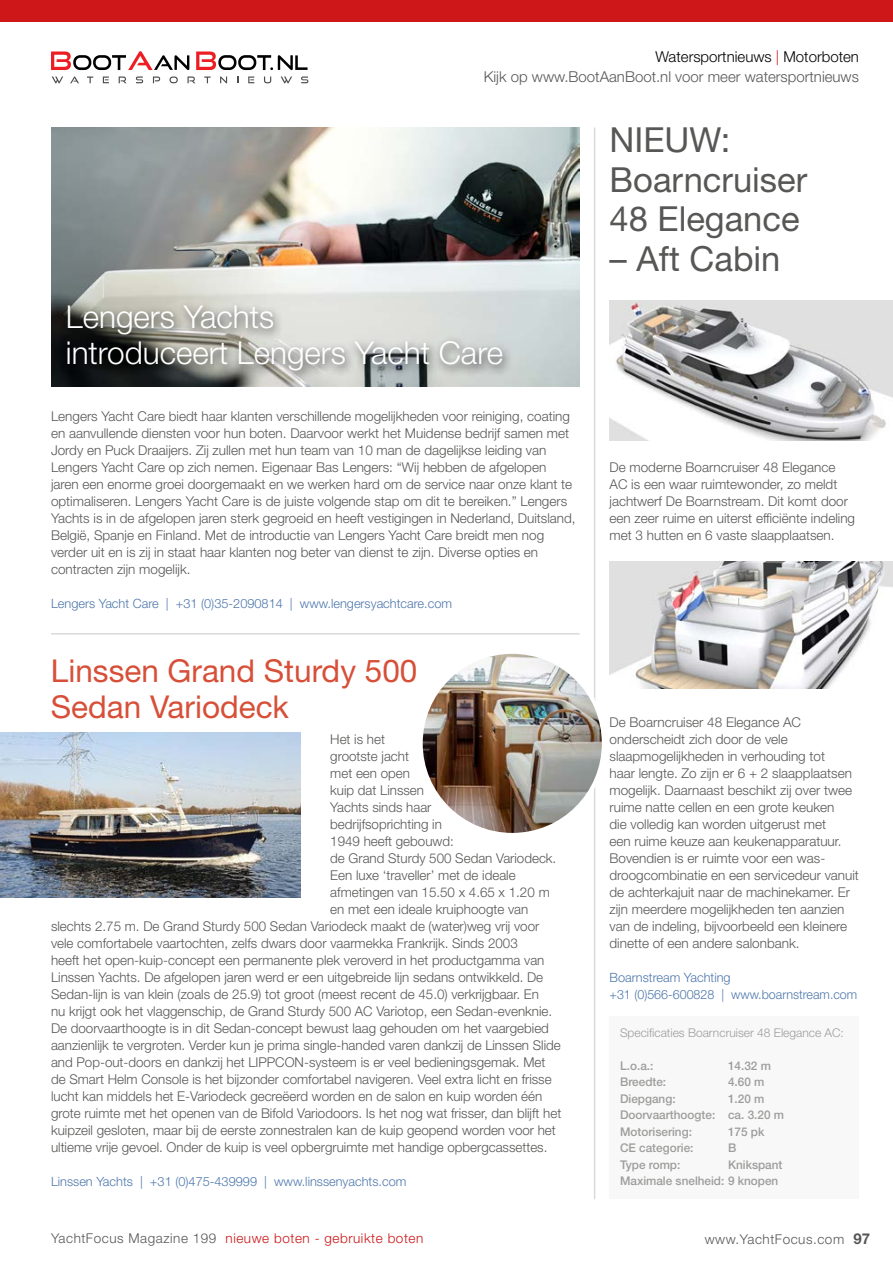
<style>
.page{position:relative;width:893px;height:1263px;background:#fff}
.page>*{position:absolute;margin:0;border:0;box-sizing:border-box;transform-origin:0 0}
.t1{font:34.5px/39.5px "Helvetica Neue LT Std";color:#575756}
.t2{font:300 31.5px/36px "Helvetica Neue LT Std";color:#fff}
.t3{font:31.5px/36px "Helvetica Neue LT Std";color:#d74f38}
.t4{font:300 15px/20px "Helvetica Neue LT Std";color:#575756;text-align:right}
.t5{font:300 13.5px/17px "Helvetica Neue LT Std";color:#575756}
.t6{font:300 13.5px "Helvetica Neue LT Std";letter-spacing:.04em;color:#cd1719}
.t7{font:300 13.5px "Helvetica Neue LT Std";letter-spacing:.04em;color:#575756}
.t8{font:300 12.75px/17px "Helvetica Neue LT Std";color:#4d77ac}
.t9{font:500 12px/16.5px "Helvetica Neue LT Std";color:#9d9d9c}
.t10{font:300 12px "Helvetica Neue LT Std";color:#9d9d9c}
.s1{color:#000}
.s2{color:#cd1719}
.s3{color:#575756}
.s4{font-weight:700;font-size:15px}
</style>
<div class="page">
<svg style="left:51px;top:51px;width:138px;height:19px"></svg>
<svg style="left:196px;top:51px;width:112px;height:19px"></svg>
<svg style="left:52px;top:77px;width:11px;height:6px"></svg>
<svg style="left:70px;top:76px;width:9px;height:7px"></svg>
<svg style="left:87px;top:77px;width:6px;height:6px"></svg>
<svg style="left:103px;top:77px;width:6px;height:6px"></svg>
<svg style="left:119px;top:77px;width:7px;height:6px"></svg>
<svg style="left:136px;top:77px;width:7px;height:6px"></svg>
<svg style="left:153px;top:77px;width:7px;height:6px"></svg>
<svg style="left:170px;top:77px;width:8px;height:6px"></svg>
<svg style="left:187px;top:77px;width:8px;height:6px"></svg>
<svg style="left:204px;top:77px;width:7px;height:6px"></svg>
<svg style="left:220px;top:76px;width:7px;height:7px"></svg>
<svg style="left:248px;top:77px;width:6px;height:6px"></svg>
<svg style="left:264px;top:77px;width:7px;height:6px"></svg>
<svg style="left:281px;top:77px;width:11px;height:6px"></svg>
<svg style="left:301px;top:77px;width:7px;height:6px"></svg>
<div style="left:0;top:0;width:893px;height:21px;background:#cd1719"></div>
<hr style="left:51px;top:633px;width:529px;height:2px;background:#dadada">
<hr style="left:594px;top:128px;width:1px;height:1071px;background:#dadada">
<img style="left:0;top:733px;width:300px;height:164px">
<img style="left:609px;top:301px;width:284px;height:140px">
<div style="left:609px;top:1016px;width:250px;height:183px;background:#f8f8f8"></div>
<img style="left:421px;top:652px;width:183px;height:183px;border-radius:92px">
<div style="left:418px;top:650px;width:188px;height:187px;border:4px solid #fff;border-radius:50%"></div>
<img style="left:51px;top:128px;width:529px;height:259px">
<div style="left:60px;top:300px;width:453px;height:83px;background:#000;opacity:.75"></div>
<img style="left:609px;top:562px;width:284px;height:126px">
<p class="t4" style="left:484px;top:46px;width:377px"><span class="s1">Watersportnieuws</span> <span class="s2">|</span> <span class="s1">Motorboten<br></span>Kijk op www.BootAanBoot.nl voor meer watersportnieuws</p>
<h2 class="t2" style="left:66px;top:298px;width:439px">Lengers Yachts<br>introduceert Lengers Yacht Care</h2>
<p class="t5" style="left:51px;top:407px;width:526px">Lengers Yacht Care biedt haar klanten verschillende mogelijkheden voor reiniging, coating en aanvullende diensten voor hun boten. Daarvoor werkt het Muidense bedrijf samen met Jordy en Puck Draaijers. Zij zullen met hun team van 10 man de dagelijkse leiding van Lengers Yacht Care op zich nemen. Eigenaar Bas Lengers: “Wij hebben de afgelopen jaren een enorme groei doorgemaakt en we werken hard om de service naar onze klant te optimaliseren. Lengers Yacht Care is de juiste volgende stap om dit te bereiken.” Lengers Yachts is in de afgelopen jaren sterk gegroeid en heeft vestigingen in Nederland, Duitsland, België, Spanje en Finland. Met de introductie van Lengers Yacht Care breidt men nog verder uit en is zij in staat haar klanten nog beter van dienst te zijn. Diverse opties en contracten zijn mogelijk.</p>
<p class="t8" style="left:51px;top:595px;width:403px">Lengers Yacht Care | +31 (0)35-2090814 | www.lengersyachtcare.com</p>
<h2 class="t3" style="left:51px;top:652px;width:368px">Linssen Grand Sturdy 500<br>Sedan Variodeck</h2>
<p class="t5" style="left:330px;top:731px;width:56px">Het is het</p>
<p class="t5" style="left:330px;top:748px;width:80px">grootste jacht</p>
<p class="t5" style="left:330px;top:765px;width:81px">met een open</p>
<p class="t5" style="left:330px;top:782px;width:95px">kuip dat Linssen</p>
<p class="t5" style="left:330px;top:799px;width:103px">Yachts sinds haar</p>
<p class="t5" style="left:330px;top:816px;width:113px">bedrijfsoprichting in</p>
<p class="t5" style="left:330px;top:833px;width:125px">1949 heeft gebouwd:</p>
<p class="t5" style="left:330px;top:850px;width:228px">de Grand Sturdy 500 Sedan Variodeck.</p>
<p class="t5" style="left:330px;top:867px;width:187px">Een luxe ‘traveller’ met de ideale</p>
<p class="t5" style="left:330px;top:884px;width:221px">afmetingen van 15.50 x 4.65 x 1.20 m</p>
<p class="t5" style="left:330px;top:901px;width:200px">en met een ideale kruiphoogte van</p>
<p class="t5" style="left:51px;top:918px;width:490px">slechts 2.75 m. De Grand Sturdy 500 Sedan Variodeck maakt de (water)weg vrij voor</p>
<p class="t5" style="left:51px;top:935px;width:468px">vele comfortabele vaartochten, zelfs dwars door vaarmekka Frankrijk. Sinds 2003</p>
<p class="t5" style="left:51px;top:952px;width:495px">heeft het open-kuip-concept een permanente plek veroverd in het productgamma van</p>
<p class="t5" style="left:51px;top:969px;width:494px">Linssen Yachts. De afgelopen jaren werd er een uitgebreide lijn sedans ontwikkeld. De</p>
<p class="t5" style="left:51px;top:986px;width:490px">Sedan-lijn is van klein (zoals de 25.9) tot groot (meest recent de 45.0) verkrijgbaar. En</p>
<p class="t5" style="left:51px;top:1003px;width:503px">nu krijgt ook het vlaggenschip, de Grand Sturdy 500 AC Variotop, een Sedan-evenknie.</p>
<p class="t5" style="left:51px;top:1020px;width:499px">De doorvaarthoogte is in dit Sedan-concept bewust laag gehouden om het vaargebied</p>
<p class="t5" style="left:51px;top:1037px;width:511px">aanzienlijk te vergroten. Verder kun je prima single-handed varen dankzij de Linssen Slide</p>
<p class="t5" style="left:51px;top:1054px;width:496px">and Pop-out-doors en dankzij het LIPPCON-systeem is er veel bedieningsgemak. Met</p>
<p class="t5" style="left:51px;top:1071px;width:502px">de Smart Helm Console is het bijzonder comfortabel navigeren. Veel extra licht en frisse</p>
<p class="t5" style="left:51px;top:1088px;width:493px">lucht kan middels het E-Variodeck gecreëerd worden en de salon en kuip worden één</p>
<p class="t5" style="left:51px;top:1105px;width:512px">grote ruimte met het openen van de Bifold Variodoors. Is het nog wat frisser, dan blijft het</p>
<p class="t5" style="left:51px;top:1122px;width:506px">kuipzeil gesloten, maar bij de eerste zonnestralen kan de kuip geopend worden voor het</p>
<p class="t5" style="left:51px;top:1139px;width:498px">ultieme vrije gevoel. Onder de kuip is veel opbergruimte met handige opbergcassettes.</p>
<p class="t8" style="left:51px;top:1173px;width:357px">Linssen Yachts | +31 (0)475-439999 | www.linssenyachts.com</p>
<h1 class="t1" style="left:609px;top:120px;width:199px">NIEUW:<br>Boarncruiser<br>48 Elegance</h1>
<h1 class="t1" style="left:609px;top:238px;width:172px">– Aft Cabin</h1>
<p class="t5" style="left:609px;top:458px;width:247px">De moderne Boarncruiser 48 Elegance AC is een waar ruimtewonder, zo meldt jachtwerf De Boarnstream. Dit komt door een zeer ruime en uiterst efficiënte indeling met 3 hutten en 6 vaste slaapplaatsen.</p>
<p class="t5" style="left:609px;top:714px;width:251px">De Boarncruiser 48 Elegance AC onderscheidt zich door de vele slaapmogelijkheden in verhouding tot<br>haar lengte. Zo zijn er 6 + 2 slaapplaatsen mogelijk. Daarnaast beschikt zij over twee ruime natte cellen en een grote keuken<br>die volledig kan worden uitgerust met<br>een ruime keuze aan keukenapparatuur.<br>Bovendien is er ruimte voor een was&shy;droogcombinatie en een servicedeur vanuit de achterkajuit naar de machinekamer. Er zijn meerdere mogelijkheden ten aanzien van de indeling, bijvoorbeeld een kleinere dinette of een andere salonbank.</p>
<p class="t8" style="left:609px;top:969px;width:249px">Boarnstream Yachting<br>+31 (0)566-600828 | www.boarnstream.com</p>
<p class="t10" style="left:620px;top:1025px;width:225px">Specificaties Boarncruiser 48 Elegance AC:</p>
<p class="t9" style="left:620px;top:1057px;width:35px">L.o.a.:</p>
<p class="t9" style="left:728px;top:1057px;width:44px">14.32 m</p>
<p class="t9" style="left:620px;top:1074px;width:48px">Breedte:</p>
<p class="t9" style="left:728px;top:1074px;width:38px">4.60 m</p>
<p class="t9" style="left:620px;top:1090px;width:57px">Diepgang:</p>
<p class="t9" style="left:620px;top:1090px;width:166px;text-indent:108px">1.20 m<br>Doorvaarthoogte: ca. 3.20 m<br>Motorisering:</p>
<p class="t9" style="left:728px;top:1123px;width:38px">175 pk</p>
<p class="t9" style="left:620px;top:1140px;width:75px">CE categorie:</p>
<p class="t9" style="left:728px;top:1140px;width:10px">B</p>
<p class="t9" style="left:620px;top:1156px;width:62px">Type romp:</p>
<p class="t9" style="left:620px;top:1156px;width:164px;text-indent:108px">Knikspant<br>Maximale snelheid: 9 knopen</p>
<p class="t6" style="left:51px;top:1229px;width:374px"><span class="s3">YachtFocus Magazine 199</span> nieuwe boten - gebruikte boten</p>
<p class="t7" style="left:705px;top:1231px;width:167px">www.YachtFocus.com <span class="s4">97</span></p>
</div>
